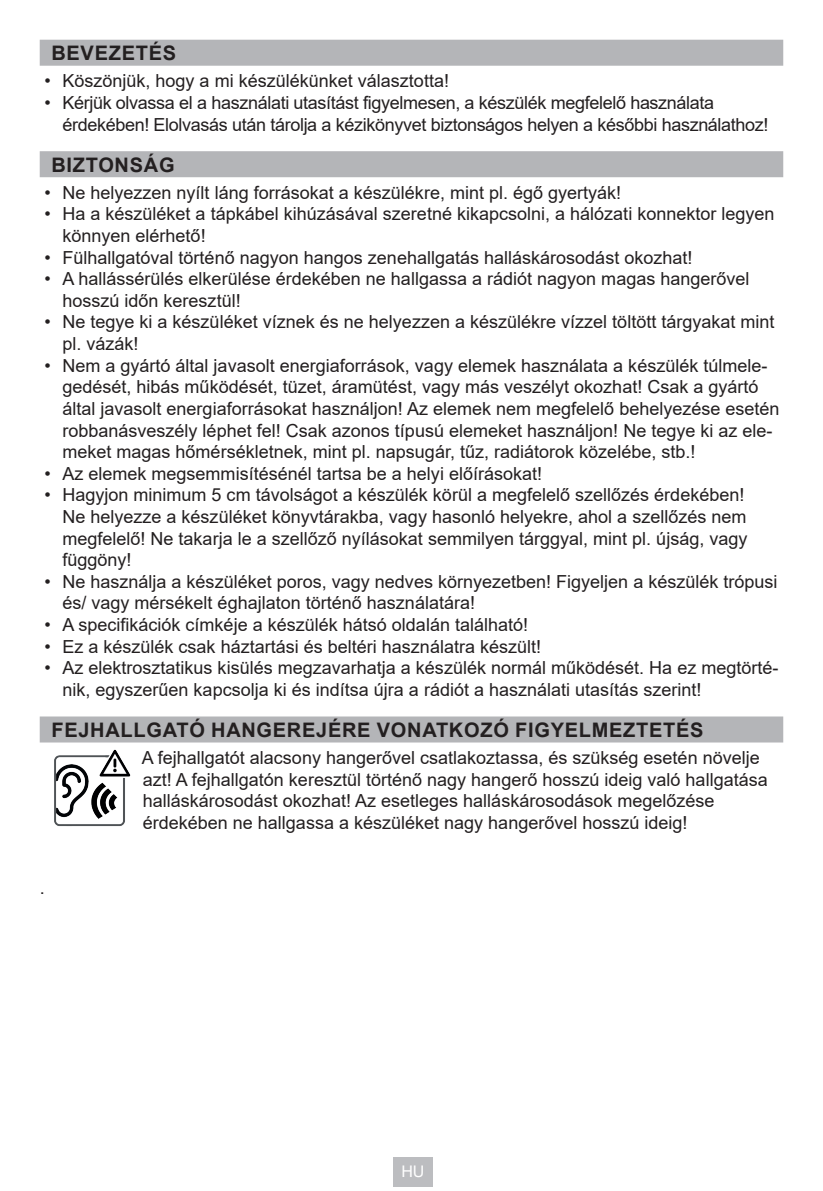
<style>
.page{position:relative;width:823px;height:1191px;background:#fff}
.page>*{position:absolute;margin:0;border:0;box-sizing:border-box;transform-origin:0 0}
.t1{font:700 20px "Arial";letter-spacing:.035em;color:#231f20}
.t2{font:18px/21.6px "Arial";color:#231f20}
.t3{font:18px/21.6px "Arial";letter-spacing:-.02em;color:#231f20}
.t4{font:16px "Arial";color:#fff}
</style>
<div class="page">
<div style="left:393px;top:1157px;width:40px;height:29px;background:#bcbdc0"></div>
<div style="left:40px;top:40px;width:742px;height:26px;background:#b4b5b8"></div>
<div style="left:40px;top:151px;width:742px;height:26px;background:#b4b5b8"></div>
<div style="left:40px;top:716px;width:742px;height:26px;background:#b4b5b8"></div>
<img style="left:54px;top:749px;width:77px;height:78px">
<p class="t1" style="left:51px;top:39px;width:126px">BEVEZETÉS</p>
<p class="t2" style="left:44px;top:70px;width:406px">• Köszönjük, hogy a mi készülékünket választotta!</p>
<p class="t3" style="left:62px;top:92px;width:707px;text-indent:-18px">• Kérjük olvassa el a használati utasítást figyelmesen, a készülék megfelelő használata érdekében! Elolvasás után tárolja a kézikönyvet biztonságos helyen a későbbi használathoz!</p>
<p class="t1" style="left:51px;top:150px;width:125px">BIZTONSÁG</p>
<p class="t2" style="left:44px;top:182px;width:578px">• Ne helyezzen nyílt láng forrásokat a készülékre, mint pl. égő gyertyák!</p>
<p class="t2" style="left:62px;top:203px;width:713px;text-indent:-18px">• Ha a készüléket a tápkábel kihúzásával szeretné kikapcsolni, a hálózati konnektor legyen könnyen elérhető!</p>
<p class="t2" style="left:44px;top:246px;width:649px">• Fülhallgatóval történő nagyon hangos zenehallgatás halláskárosodást okozhat!</p>
<p class="t2" style="left:62px;top:268px;width:688px;text-indent:-18px">• A hallássérülés elkerülése érdekében ne hallgassa a rádiót nagyon magas hangerővel hosszú időn keresztül!</p>
<p class="t2" style="left:62px;top:311px;width:713px;text-indent:-18px">• Ne tegye ki a készüléket víznek és ne helyezzen a készülékre vízzel töltött tárgyakat mint pl. vázák!</p>
<p class="t2" style="left:62px;top:354px;width:718px;text-indent:-18px">• Nem a gyártó által javasolt energiaforrások, vagy elemek használata a készülék túlmele&shy;gedését, hibás működését, tüzet, áramütést, vagy más veszélyt okozhat! Csak a gyártó által javasolt energiaforrásokat használjon! Az elemek nem megfelelő behelyezése esetén robbanásveszély léphet fel! Csak azonos típusú elemeket használjon! Ne tegye ki az ele&shy;meket magas hőmérsékletnek, mint pl. napsugár, tűz, radiátorok közelébe, stb.!</p>
<p class="t2" style="left:44px;top:462px;width:499px">• Az elemek megsemmisítésénél tartsa be a helyi előírásokat!</p>
<p class="t2" style="left:62px;top:484px;width:686px;text-indent:-18px">• Hagyjon minimum 5 cm távolságot a készülék körül a megfelelő szellőzés érdekében!<br>Ne helyezze a készüléket könyvtárakba, vagy hasonló helyekre, ahol a szellőzés nem megfelelő! Ne takarja le a szellőző nyílásokat semmilyen tárggyal, mint pl. újság, vagy függöny!</p>
<p class="t2" style="left:62px;top:570px;width:716px;text-indent:-18px">• Ne használja a készüléket poros, vagy nedves környezetben! Figyeljen a készülék trópusi és/ vagy mérsékelt éghajlaton történő használatára!</p>
<p class="t2" style="left:44px;top:614px;width:485px">• A specifikációk címkéje a készülék hátsó oldalán található!</p>
<p class="t2" style="left:44px;top:635px;width:498px">• Ez a készülék csak háztartási és beltéri használatra készült!</p>
<p class="t2" style="left:62px;top:657px;width:717px;text-indent:-18px">• Az elektrosztatikus kisülés megzavarhatja a készülék normál működését. Ha ez megtörté&shy;nik, egyszerűen kapcsolja ki és indítsa újra a rádiót a használati utasítás szerint!</p>
<p class="t1" style="left:51px;top:715px;width:653px">FEJHALLGATÓ HANGEREJÉRE VONATKOZÓ FIGYELMEZTETÉS</p>
<p class="t2" style="left:142px;top:747px;width:627px">A fejhallgatót alacsony hangerővel csatlakoztassa, és szükség esetén növelje azt! A fejhallgatón keresztül történő nagy hangerő hosszú ideig való hallgatása halláskárosodást okozhat! Az esetleges halláskárosodások megelőzése érdekében ne hallgassa a készüléket nagy hangerővel hosszú ideig!</p>
<p class="t2" style="left:40px;top:876px;width:7px">.</p>
<p class="t4" style="left:401px;top:1160px;width:25px">HU</p>
</div>
